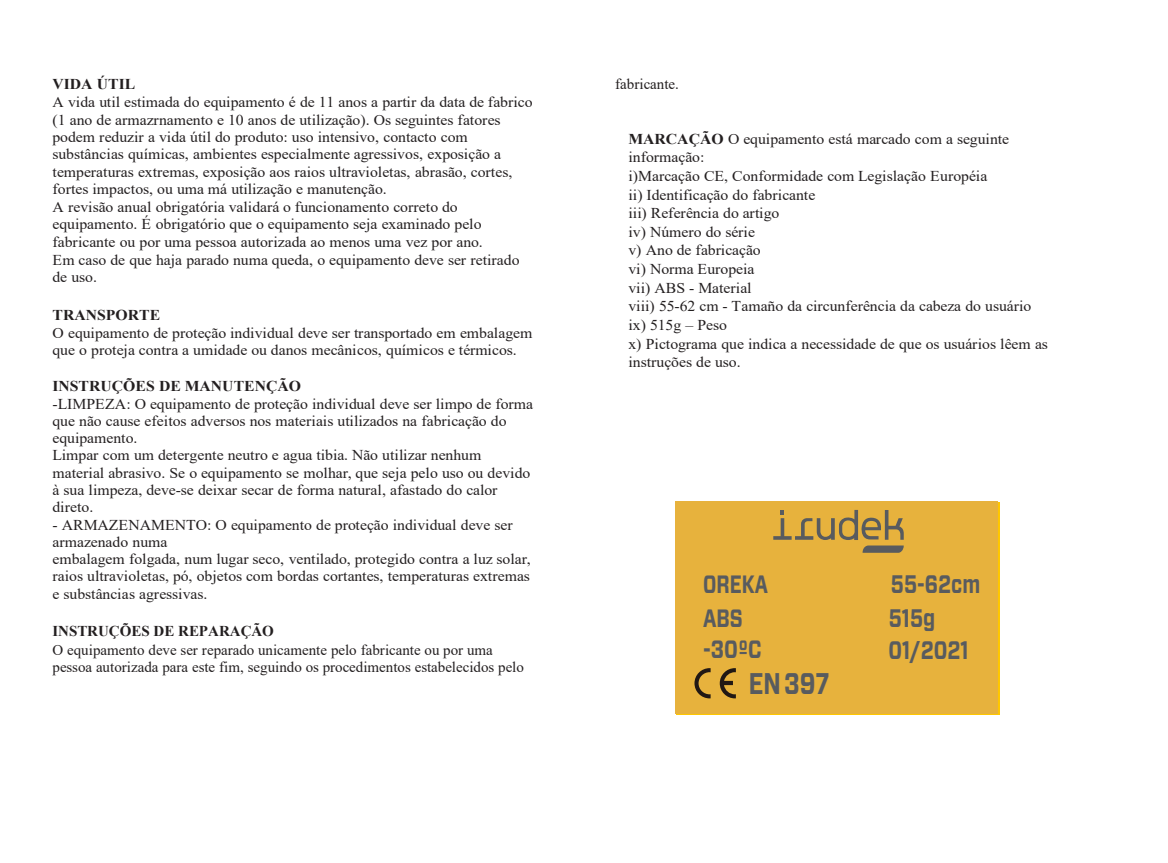
<style>
.page{position:relative;width:1168px;height:863px;background:#fff}
.page>*{position:absolute;margin:0;border:0;box-sizing:border-box;transform-origin:0 0}
.t1{font:700 29.75px "Vitesse Sans";color:#585b5f;scale:.76 1}
.t2{font:700 25.25px/34.8px "Vitesse Sans";color:#585b5f;scale:.76 1}
.t3{font:700 25px/33.8px "Vitesse Sans";color:#585b5f;scale:.75 1}
.t4{font:700 25px "Vitesse Sans";color:#585b5f;scale:.78 1}
.t5{font:15px/17.2px "Times New Roman";letter-spacing:-.005em;color:#231f20;scale:1.05 1}
.t6{font:15px/17px "Times New Roman";letter-spacing:-.005em;color:#231f20}
.t7{font:700 15px "Times New Roman";color:#231f20;scale:1.05 1}
.t8{font:700 15px "Times New Roman";color:#231f20}
.s1{font-weight:700}
</style>
<div class="page">
<div style="left:675px;top:501px;width:323px;height:212px;background:#e7b23d"></div>
<svg style="left:694px;top:668px;width:16px;height:30px"></svg>
<svg style="left:720px;top:668px;width:16px;height:30px"></svg>
<svg style="left:773px;top:510px;width:130px;height:42px"></svg>
<p class="t7" style="left:52px;top:73px;width:80px">VIDA ÚTIL</p>
<p class="t5" style="left:52px;top:93px;width:459px">A vida util estimada do equipamento é de 11 anos a partir da data de fabrico (1 ano de armazrnamento e 10 anos de utilização). Os seguintes fatores podem reduzir a vida útil do produto: uso intensivo, contacto com substâncias químicas, ambientes especialmente agressivos, exposição a temperaturas extremas, exposição aos raios ultravioletas, abrasão, cortes, fortes impactos, ou uma má utilização e manutenção.</p>
<p class="t5" style="left:52px;top:198px;width:446px">A revisão anual obrigatória validará o funcionamento correto do equipamento. É obrigatório que o equipamento seja examinado pelo fabricante ou por uma pessoa autorizada ao menos uma vez por ano.<br>Em caso de que haja parado numa queda, o equipamento deve ser retirado</p>
<p class="t5" style="left:52px;top:268px;width:44px">de uso.</p>
<p class="t7" style="left:52px;top:304px;width:104px">TRANSPORTE</p>
<p class="t5" style="left:52px;top:324px;width:458px">O equipamento de proteção individual deve ser transportado em embalagem que o proteja contra a umidade ou danos mecânicos, químicos e térmicos.</p>
<p class="t7" style="left:52px;top:375px;width:238px">INSTRUÇÕES DE MANUTENÇÃO</p>
<p class="t5" style="left:52px;top:394px;width:459px">-LIMPEZA: O equipamento de proteção individual deve ser limpo de forma que não cause efeitos adversos nos materiais utilizados na fabricação do equipamento.<br>Limpar com um detergente neutro e agua tibia. Não utilizar nenhum material abrasivo. Se o equipamento se molhar, que seja pelo uso ou devido à sua limpeza, deve-se deixar secar de forma natural, afastado do calor direto.</p>
<p class="t5" style="left:52px;top:515px;width:457px">- ARMAZENAMENTO: O equipamento de proteção individual deve ser armazenado numa<br>embalagem folgada, num lugar seco, ventilado, protegido contra a luz solar, raios ultravioletas, pó, objetos com bordas cortantes, temperaturas extremas e substâncias agressivas.</p>
<p class="t8" style="left:52px;top:620px;width:223px">INSTRUÇÕES DE REPARAÇÃO</p>
<p class="t6" style="left:52px;top:640px;width:473px">O equipamento deve ser reparado unicamente pelo fabricante ou por uma pessoa autorizada para este fim, seguindo os procedimentos estabelecidos pelo</p>
<p class="t6" style="left:615px;top:75px;width:65px">fabricante.</p>
<p class="t5" style="left:628px;top:129px;width:401px;line-height:18.5px"><span class="s1">MARCAÇÃO</span> O equipamento está marcado com a seguinte informação:<br>i)Marcação CE, Conformidade com Legislação Européia<br>ii) Identificação do fabricante<br>iii) Referência do artigo<br>iv) Número do série<br>v) Ano de fabricação<br>vi) Norma Europeia<br>vii) ABS - Material<br>viii) 55-62 cm - Tamaño da circunferência da cabeza do usuário ix) 515g – Peso<br>x) Pictograma que indica a necessidade de que os usuários lêem as instruções de uso.</p>
<h3 class="t3" style="left:703px;top:567px;width:88px">OREKA<br>ABS</h3>
<h3 class="t4" style="left:703px;top:632px;width:77px">-30ºC</h3>
<h1 class="t1" style="left:749px;top:664px;width:108px">EN397</h1>
<h2 class="t2" style="left:889px;top:566px;width:122px">55-62cm<br>515g</h2>
<h2 class="t2" style="left:888px;top:633px;width:107px">01/2021</h2>
</div>
